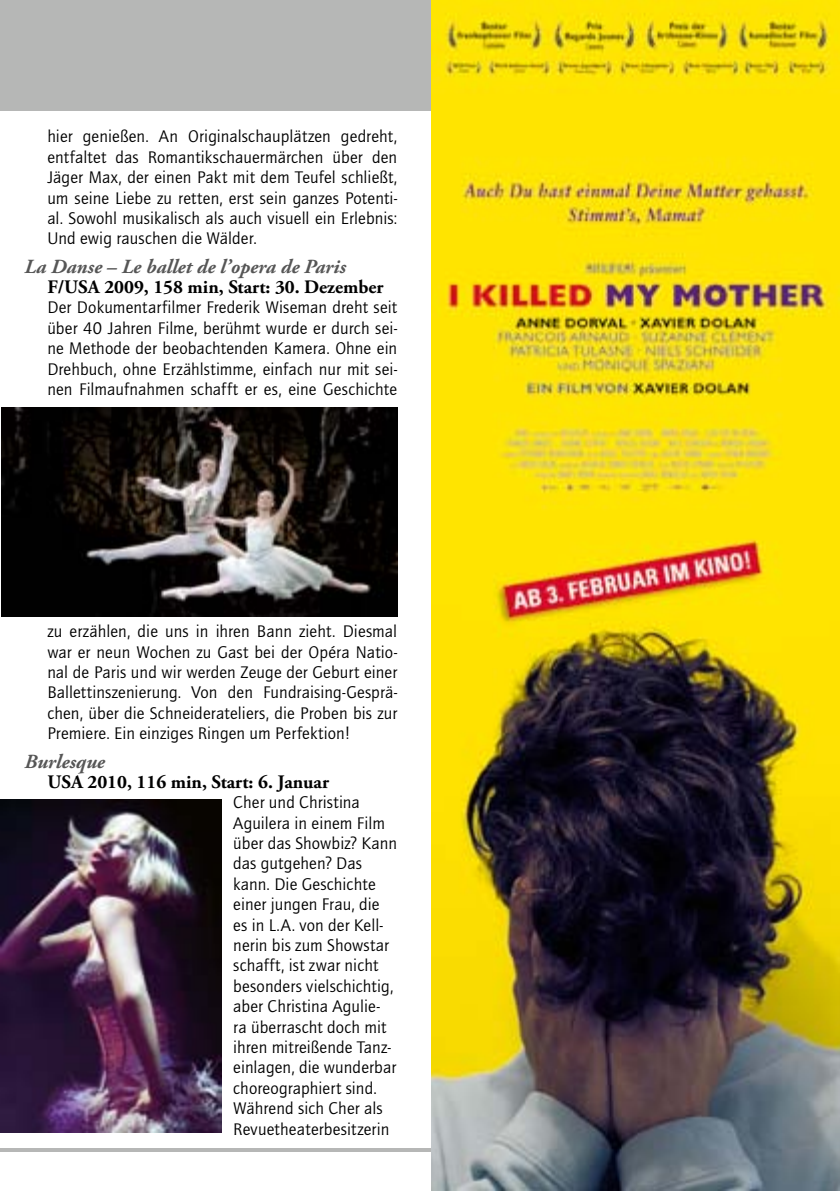
<style>
.page{position:relative;width:840px;height:1191px;background:#fff}
.page>*{position:absolute;margin:0;border:0;box-sizing:border-box;transform-origin:0 0}
.t1{font:italic 700 20px "Adobe Garamond Pro";color:#565656}
.t2{font:700 19px "Adobe Garamond Pro";color:#000}
.t3{font:17.4px/20.4px "Quay Itc T Book Y";letter-spacing:.005em;color:#000;text-align:justify}
</style>
<div class="page">
<svg style="left:0;top:1148px;width:431px;height:3px"></svg>
<div style="left:0;top:0;width:839px;height:111px;background:#b6b7b6"></div>
<img style="left:1px;top:407px;width:396px;height:209px">
<img style="left:0;top:799px;width:222px;height:333px">
<img style="left:431px;top:0;width:408px;height:1191px">
<p class="t3" style="left:47px;top:126px;width:351px">hier genießen. An Originalschauplätzen gedreht, entfaltet das Romantikschauermärchen über den Jäger Max, der einen Pakt mit dem Teufel schließt, um seine Liebe zu retten, erst sein ganzes Potenti&shy;al. Sowohl musikalisch als auch visuell ein Erlebnis:<br>Und ewig rauschen die Wälder.</p>
<p class="t1" style="left:25px;top:255px;width:322px">La Danse – Le ballet de l’opera de Paris</p>
<p class="t2" style="left:47px;top:276px;width:337px">F/USA 2009, 158 min, Start: 30. Dezember</p>
<p class="t3" style="left:47px;top:297px;width:351px">Der Dokumentarfilmer Frederik Wiseman dreht seit über 40 Jahren Filme, berühmt wurde er durch sei&shy;ne Methode der beobachtenden Kamera. Ohne ein Drehbuch, ohne Erzählstimme, einfach nur mit sei&shy;nen Filmaufnahmen schafft er es, eine Geschichte</p>
<p class="t3" style="left:47px;top:621px;width:351px">zu erzählen, die uns in ihren Bann zieht. Diesmal war er neun Wochen zu Gast bei der Opéra Natio&shy;nal de Paris und wir werden Zeuge der Geburt einer Ballettinszenierung. Von den Fundraising-Gesprä&shy;chen, über die Schneiderateliers, die Proben bis zur Premiere. Ein einziges Ringen um Perfektion!</p>
<p class="t1" style="left:25px;top:750px;width:82px">Burlesque</p>
<p class="t2" style="left:47px;top:770px;width:283px">USA 2010, 116 min, Start: 6. Januar</p>
<p class="t3" style="left:233px;top:792px;width:165px;text-align:left">Cher und Christina<br>Aguilera in einem Film über das Showbiz? Kann das gutgehen? Das kann. Die Geschichte einer jungen Frau, die es in L.A. von der Kell&shy;nerin bis zum Showstar schafft, ist zwar nicht besonders vielschichtig, aber Christina Agulie&shy;ra überrascht doch mit ihren mitreißende Tanz&shy;einlagen, die wunderbar choreographiert sind.<br>Während sich Cher als<br>Revuetheaterbesitzerin</p>
</div>
